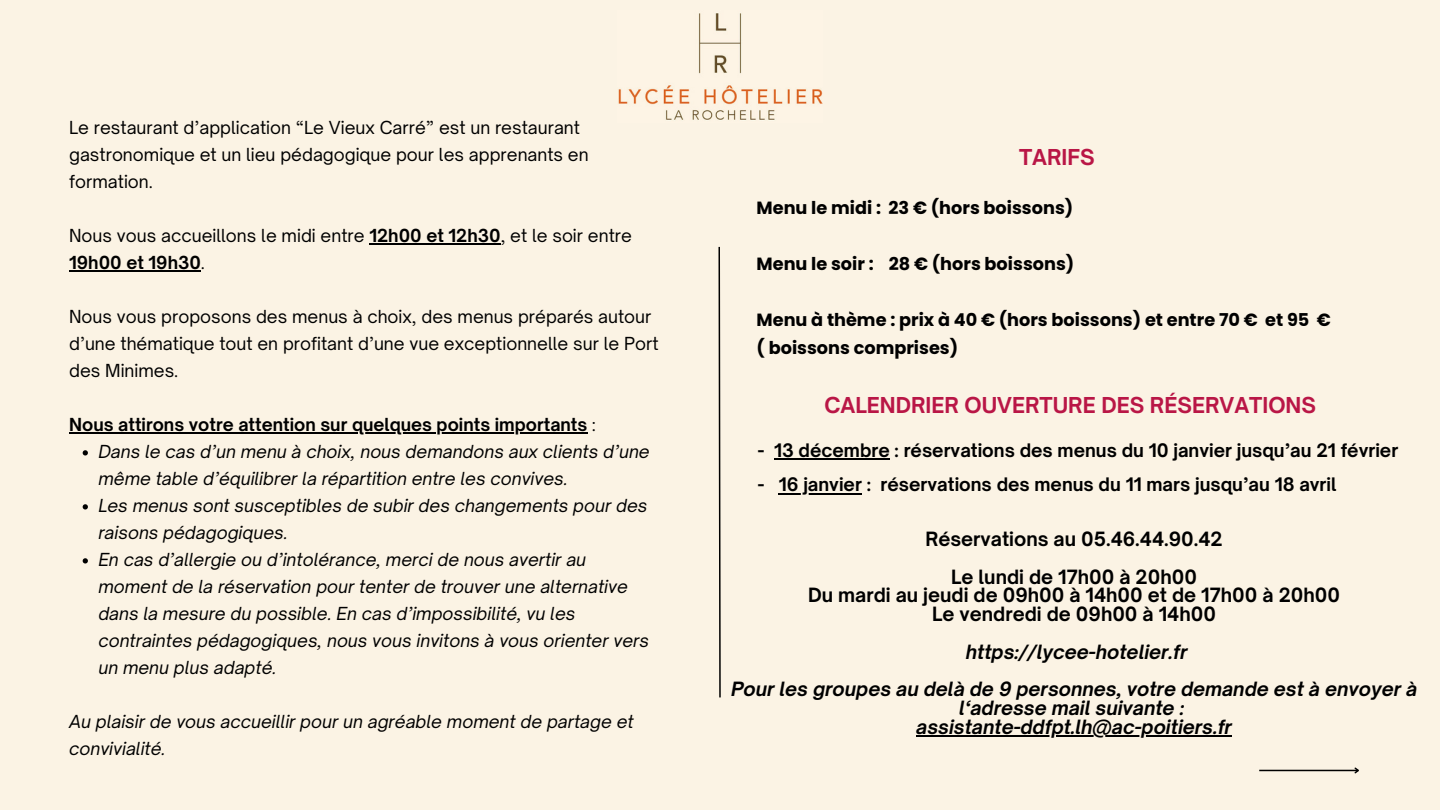
<style>
.page{position:relative;width:1440px;height:810px;background:#fbf3e4}
.page>*{position:absolute;margin:0;border:0;box-sizing:border-box;transform-origin:0 0}
.t1{font:700 21px "Open Sauce One";color:#b91646}
.t2{font:italic 700 18.8px/37.5px "Open Sauce One";color:#000;text-align:center}
.t3{font:700 18.8px/37.5px "Open Sauce One";color:#000;text-align:center}
.t4{font:700 17.8px "Open Sauce One";color:#000}
.t5{font:700 17.7px/28px "Poppins";color:#000}
.t6{font:italic 17.2px/27px "Open Sauce One";color:#000}
.t7{font:17.2px/27px "Open Sauce One";color:#000}
.s1{font-weight:700}
.s2{font-weight:700;font-style:normal}
.s3{font-style:normal}
</style>
<div class="page">
<hr style="left:1259px;top:770px;width:99px;height:1px;background:#000">
<svg style="left:1353px;top:767px;width:6px;height:7px"></svg>
<svg style="left:718px;top:246px;width:3px;height:452px"></svg>
<img style="left:618px;top:13px;width:204px;height:107px">
<hr style="left:369px;top:243px;width:132px;height:2px;background:#000">
<hr style="left:69px;top:270px;width:132px;height:2px;background:#000">
<hr style="left:69px;top:432px;width:518px;height:2px;background:#000">
<svg style="left:83px;top:450px;width:5px;height:6px"></svg>
<svg style="left:83px;top:504px;width:5px;height:6px"></svg>
<svg style="left:83px;top:558px;width:5px;height:6px"></svg>
<hr style="left:774px;top:458px;width:116px;height:2px;background:#000">
<hr style="left:779px;top:493px;width:83px;height:1px;background:#000">
<hr style="left:916px;top:735px;width:316px;height:2px;background:#000">
<p class="t7" style="left:69px;top:113px;width:521px">Le restaurant d’application “Le Vieux Carré” est un restaurant gastronomique et un lieu pédagogique pour les apprenants en formation.</p>
<p class="t7" style="left:69px;top:221px;width:564px">Nous vous accueillons le midi entre <span class="s1">12h00 et 12h30</span>, et le soir entre<br><span class="s1">19h00 et 19h30</span>.</p>
<p class="t7" style="left:69px;top:302px;width:591px">Nous vous proposons des menus à choix, des menus préparés autour d’une thématique tout en profitant d’une vue exceptionnelle sur le Port des Minimes.</p>
<p class="t6" style="left:98px;top:410px;width:553px;text-indent:-29px"><span class="s2">Nous attirons votre attention sur quelques points importants</span> <span class="s3">:<br></span>Dans le cas d’un menu à choix, nous demandons aux clients d’une même table d’équilibrer la répartition entre les convives.<br>Les menus sont susceptibles de subir des changements pour des raisons pédagogiques.<br>En cas d’allergie ou d’intolérance, merci de nous avertir au moment de la réservation pour tenter de trouver une alternative dans la mesure du possible. En cas d’impossibilité, vu les contraintes pédagogiques, nous vous invitons à vous orienter vers un menu plus adapté.</p>
<p class="t6" style="left:69px;top:707px;width:566px">Au plaisir de vous accueillir pour un agréable moment de partage et convivialité.</p>
<p class="t1" style="left:1019px;top:143px;width:77px">TARIFS</p>
<p class="t5" style="left:757px;top:193px;width:318px">Menu le midi : 23 € (hors boissons)</p>
<p class="t5" style="left:757px;top:249px;width:319px">Menu le soir : 28 € (hors boissons)</p>
<p class="t5" style="left:757px;top:305px;width:576px">Menu à thème : prix à 40 € (hors boissons) et entre 70 € et 95 € ( boissons comprises)</p>
<p class="t1" style="left:824px;top:391px;width:493px">CALENDRIER OUVERTURE DES RÉSERVATIONS</p>
<p class="t4" style="left:758px;top:439px;width:642px">- 13 décembre : réservations des menus du 10 janvier jusqu’au 21 février</p>
<p class="t4" style="left:758px;top:473px;width:580px">- 16 janvier : réservations des menus du 11 mars jusqu’au 18 avril</p>
<p class="t3" style="left:925px;top:520px;width:299px">Réservations au 05.46.44.90.42<br>Le lundi de 17h00 à 20h00</p>
<p class="t3" style="left:808px;top:586px;width:533px;line-height:18.8px">Du mardi au jeudi de 09h00 à 14h00 et de 17h00 à 20h00<br>Le vendredi de 09h00 à 14h00</p>
<p class="t2" style="left:731px;top:632px;width:688px">https://lycee-hotelier.fr<br>Pour les groupes au delà de 9 personnes, votre demande est à envoyer à</p>
<p class="t2" style="left:916px;top:698px;width:317px;line-height:18.8px">l‘adresse mail suivante : assistante-ddfpt.lh@ac-poitiers.fr</p>
</div>
